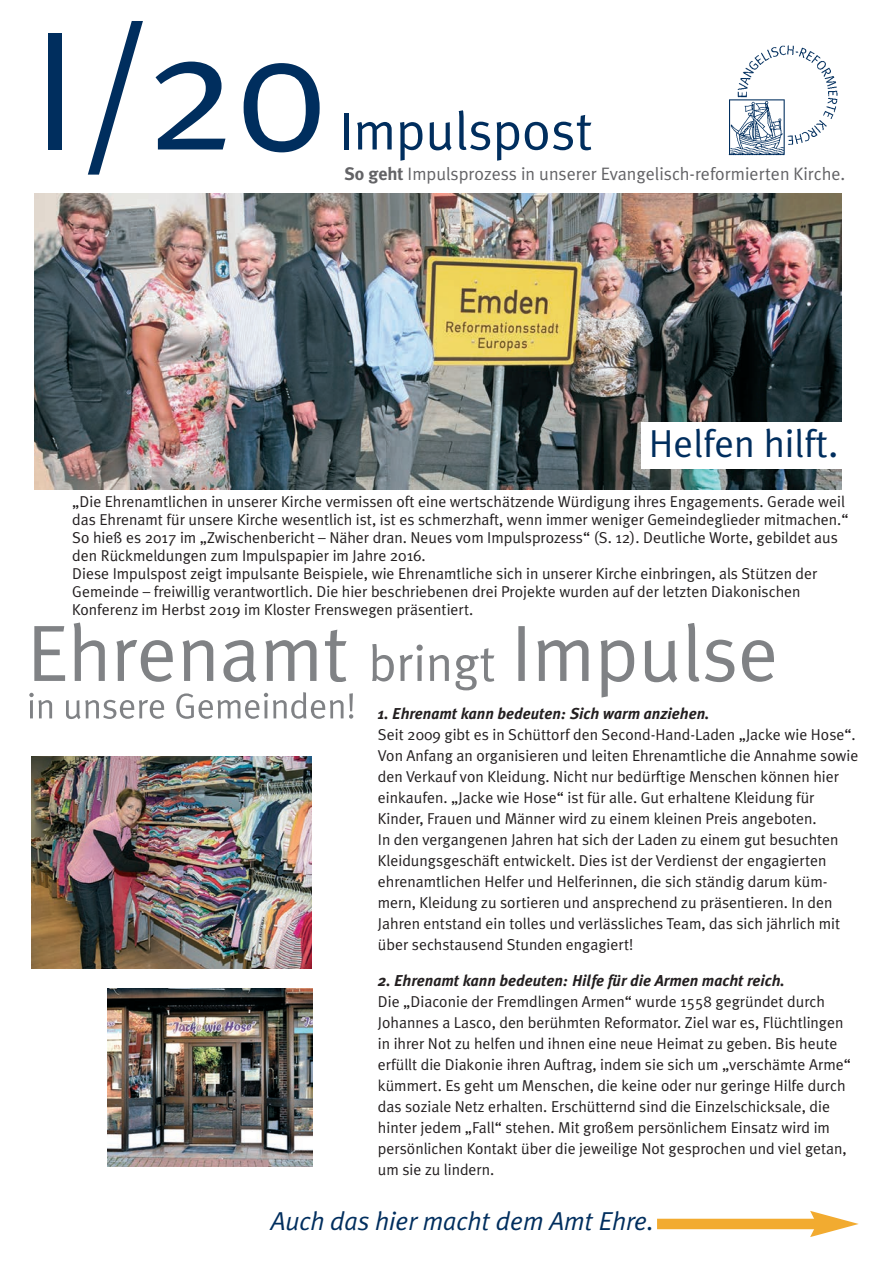
<style>
.page{position:relative;width:893px;height:1263px;background:#fff}
.page>*{position:absolute;margin:0;border:0;box-sizing:border-box;transform-origin:0 0}
.t1{font:169.8px "Meta Plus Normal";color:#002e5e}
.t2{font:53.85px "Meta Plus Normal";color:#002e5e}
.t3{font:39px "Meta Plus Normal";color:#002e5e}
.t4{font:italic 25.95px "Meta Plus Normal";color:#002e5e}
.t5{font:18px "Meta Plus Normal";color:#636366}
.t6{font:15.75px/21px "Meta Plus Normal";color:#231f20}
.t7{font:italic 700 15.75px "Meta Plus";color:#231f20}
.s1{font-family:"Meta Plus";font-weight:700}
</style>
<div class="page">
<img style="left:728px;top:45px;width:110px;height:111px">
<svg style="left:34px;top:622px;width:313px;height:60px"></svg>
<svg style="left:372px;top:644px;width:122px;height:46px"></svg>
<svg style="left:518px;top:623px;width:256px;height:74px"></svg>
<svg style="left:29px;top:693px;width:225px;height:26px"></svg>
<img style="left:34px;top:194px;width:807px;height:295px">
<div style="left:641px;top:422px;width:226px;height:47px;background:#fff"></div>
<img style="left:32px;top:756px;width:280px;height:212px">
<div style="left:657px;top:1219px;width:162px;height:10px;background:#f2ab30"></div>
<svg style="left:810px;top:1211px;width:49px;height:26px"></svg>
<img style="left:107px;top:988px;width:205px;height:179px">
<h1 class="t1" style="left:32px;top:-8px;width:296px">I/20</h1>
<h2 class="t2" style="left:339px;top:99px;width:255px">Impulspost</h2>
<p class="t5" style="left:344px;top:163px;width:502px"><span class="s1">So geht</span> Impulsprozess in unserer Evangelisch-reformierten Kirche.</p>
<h3 class="t3" style="left:649px;top:421px;width:191px">Helfen hilft.</h3>
<p class="t6" style="left:72px;top:492px;width:778px;line-height:18px">„Die Ehrenamtlichen in unserer Kirche vermissen oft eine wertschätzende Würdigung ihres Engagements. Gerade weil das Ehrenamt für unsere Kirche wesentlich ist, ist es schmerzhaft, wenn immer weniger Gemeindeglieder mitmachen.“ So hieß es 2017 im „Zwischenbericht – Näher dran. Neues vom Impulsprozess“ (S. 12). Deutliche Worte, gebildet aus den Rückmeldungen zum Impulspapier im Jahre 2016.<br>Diese Impulspost zeigt impulsante Beispiele, wie Ehrenamtliche sich in unserer Kirche einbringen, als Stützen der Gemeinde – freiwillig verantwortlich. Die hier beschriebenen drei Projekte wurden auf der letzten Diakonischen Konferenz im Herbst 2019 im Kloster Frenswegen präsentiert.</p>
<p class="t7" style="left:378px;top:704px;width:333px">1. Ehrenamt kann bedeuten: Sich warm anziehen.</p>
<p class="t6" style="left:378px;top:724px;width:482px">Seit 2009 gibt es in Schüttorf den Second-Hand-Laden „Jacke wie Hose“.<br>Von Anfang an organisieren und leiten Ehrenamtliche die Annahme sowie den Verkauf von Kleidung. Nicht nur bedürftige Menschen können hier einkaufen. „Jacke wie Hose“ ist für alle. Gut erhaltene Kleidung für Kinder, Frauen und Männer wird zu einem kleinen Preis angeboten.<br>In den vergangenen Jahren hat sich der Laden zu einem gut besuchten Kleidungsgeschäft entwickelt. Dies ist der Verdienst der engagierten ehrenamtlichen Helfer und Helferinnen, die sich ständig darum küm&shy;mern, Kleidung zu sortieren und ansprechend zu präsentieren. In den Jahren entstand ein tolles und verlässliches Team, das sich jährlich mit über sechstausend Stunden engagiert!</p>
<p class="t7" style="left:378px;top:971px;width:408px">2. Ehrenamt kann bedeuten: Hilfe für die Armen macht reich.</p>
<p class="t6" style="left:378px;top:991px;width:474px">Die „Diaconie der Fremdlingen Armen“ wurde 1558 gegründet durch Johannes a Lasco, den berühmten Reformator. Ziel war es, Flüchtlingen in ihrer Not zu helfen und ihnen eine neue Heimat zu geben. Bis heute erfüllt die Diakonie ihren Auftrag, indem sie sich um „verschämte Arme“ kümmert. Es geht um Menschen, die keine oder nur geringe Hilfe durch das soziale Netz erhalten. Erschütternd sind die Einzelschicksale, die hinter jedem „Fall“ stehen. Mit großem persönlichem Einsatz wird im persönlichen Kontakt über die jeweilige Not gesprochen und viel getan, um sie zu lindern.</p>
<h3 class="t4" style="left:271px;top:1205px;width:385px">Auch das hier macht dem Amt Ehre.</h3>
</div>
